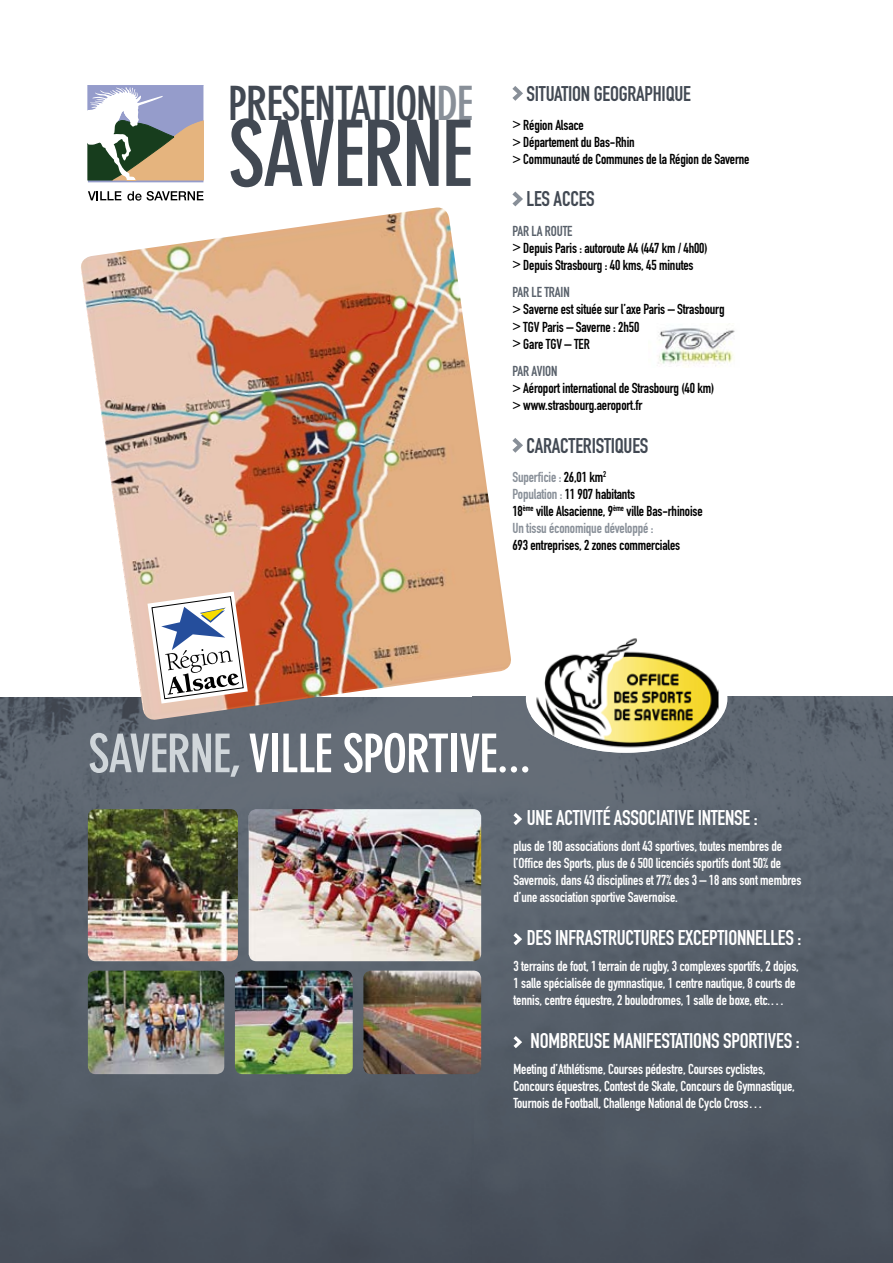
<style>
.page{position:relative;width:893px;height:1263px;background:#fff}
.page>*{position:absolute;margin:0;border:0;box-sizing:border-box;transform-origin:0 0}
.t1{font:700 condensed 90px "DIN Neuzeit Grotesk";letter-spacing:-.025em;color:#424953}
.t2{font:700 condensed 52.5px "DIN Neuzeit Grotesk";letter-spacing:-.025em;color:#fff}
.t3{font:700 condensed 46.5px "DIN Neuzeit Grotesk";letter-spacing:-.025em;color:#424953}
.t4{font:21px "DIN Engschrift";letter-spacing:-.01em;color:#fff}
.t5{font:21px "DIN Engschrift";letter-spacing:-.01em;color:#424953}
.t6{font:14.25px/17.1px "DIN Engschrift";letter-spacing:-.01em;color:#fff}
.t7{font:14.25px/17.1px "DIN Engschrift";letter-spacing:-.01em;color:#000}
.t8{font:14.25px "DIN Engschrift";letter-spacing:-.01em;color:#58606a}
.s1{color:#888f98}
.s2{color:#d0d6da}
</style>
<div class="page">
<img style="left:0;top:696px;width:893px;height:567px">
<svg style="left:88px;top:191px;width:33px;height:9px"></svg>
<svg style="left:127px;top:191px;width:76px;height:10px"></svg>
<svg style="left:88px;top:85px;width:115px;height:97px"></svg>
<svg style="left:513px;top:813px;width:9px;height:12px"></svg>
<svg style="left:513px;top:933px;width:9px;height:12px"></svg>
<svg style="left:513px;top:1036px;width:9px;height:12px"></svg>
<img style="left:79px;top:208px;width:433px;height:513px">
<svg style="left:147px;top:592px;width:101px;height:111px"></svg>
<svg style="left:512px;top:86px;width:11px;height:15px"></svg>
<svg style="left:512px;top:191px;width:11px;height:15px"></svg>
<svg style="left:512px;top:438px;width:11px;height:15px"></svg>
<img style="left:658px;top:328px;width:77px;height:39px">
<img style="left:88px;top:971px;width:136px;height:103px">
<img style="left:249px;top:809px;width:232px;height:152px">
<img style="left:88px;top:809px;width:150px;height:152px">
<img style="left:363px;top:971px;width:118px;height:103px">
<img style="left:235px;top:971px;width:118px;height:103px">
<svg style="left:526px;top:689px;width:201px;height:64px"></svg>
<img style="left:532px;top:638px;width:186px;height:115px">
<h3 class="t3" style="left:228px;top:76px;width:247px">PRESENTATION<span class="s1">DE</span></h3>
<h1 class="t1" style="left:228px;top:102px;width:246px">SAVERNE</h1>
<h3 class="t5" style="left:526px;top:81px;width:166px">SITUATION GEOGRAPHIQUE</h3>
<p class="t7" style="left:512px;top:116px;width:239px">&gt; Région Alsace<br>&gt; Département du Bas-Rhin<br>&gt; Communauté de Communes de la Région de Saverne</p>
<h3 class="t5" style="left:526px;top:187px;width:70px">LES ACCES</h3>
<p class="t8" style="left:512px;top:222px;width:62px">PAR LA ROUTE</p>
<p class="t7" style="left:512px;top:239px;width:197px">&gt; Depuis Paris : autoroute A4 (447 km / 4h00) &gt; Depuis Strasbourg : 40 kms, 45 minutes</p>
<p class="t8" style="left:512px;top:284px;width:59px">PAR LE TRAIN</p>
<p class="t7" style="left:512px;top:301px;width:214px">&gt; Saverne est située sur l’axe Paris – Strasbourg &gt; TGV Paris – Saverne : 2h50<br>&gt; Gare TGV – TER</p>
<p class="t8" style="left:512px;top:363px;width:47px">PAR AVION</p>
<p class="t7" style="left:512px;top:380px;width:203px">&gt; Aéroport international de Strasbourg (40 km) &gt; www.strasbourg.aeroport.fr</p>
<h3 class="t5" style="left:526px;top:433px;width:123px">CARACTERISTIQUES</h3>
<p class="t7" style="left:512px;top:468px;width:192px"><span class="s1">Superficie :</span> 26,01 km<sup>2<br></sup><span class="s1">Population :</span> 11 907 habitants<br>18<sup>ème</sup> ville Alsacienne, 9<sup>ème</sup> ville Bas-rhinoise <span class="s1">Un tissu économique développé :</span></p>
<p class="t7" style="left:512px;top:537px;width:169px">693 entreprises, 2 zones commerciales</p>
<h2 class="t2" style="left:88px;top:723px;width:445px"><span class="s2">SAVERNE,</span> VILLE SPORTIVE...</h2>
<h3 class="t4" style="left:527px;top:805px;width:232px">UNE ACTIVITÉ ASSOCIATIVE INTENSE :</h3>
<p class="t6" style="left:513px;top:837px;width:289px">plus de 180 associations dont 43 sportives, toutes membres de l’Office des Sports, plus de 6 500 licenciés sportifs dont 50% de Savernois, dans 43 disciplines et 77% des 3 – 18 ans sont membres d’une association sportive Savernoise.</p>
<h3 class="t4" style="left:527px;top:925px;width:276px">DES INFRASTRUCTURES EXCEPTIONNELLES :</h3>
<p class="t6" style="left:513px;top:957px;width:287px">3 terrains de foot, 1 terrain de rugby, 3 complexes sportifs, 2 dojos,<br>1 salle spécialisée de gymnastique, 1 centre nautique, 8 courts de tennis, centre équestre, 2 boulodromes, 1 salle de boxe, etc.…</p>
<h3 class="t4" style="left:531px;top:1028px;width:270px">NOMBREUSE MANIFESTATIONS SPORTIVES :</h3>
<p class="t6" style="left:513px;top:1060px;width:283px">Meeting d’Athlétisme, Courses pédestre, Courses cyclistes,<br>Concours équestres, Contest de Skate, Concours de Gymnastique,<br>Tournois de Football, Challenge National de Cyclo Cross…</p>
</div>
